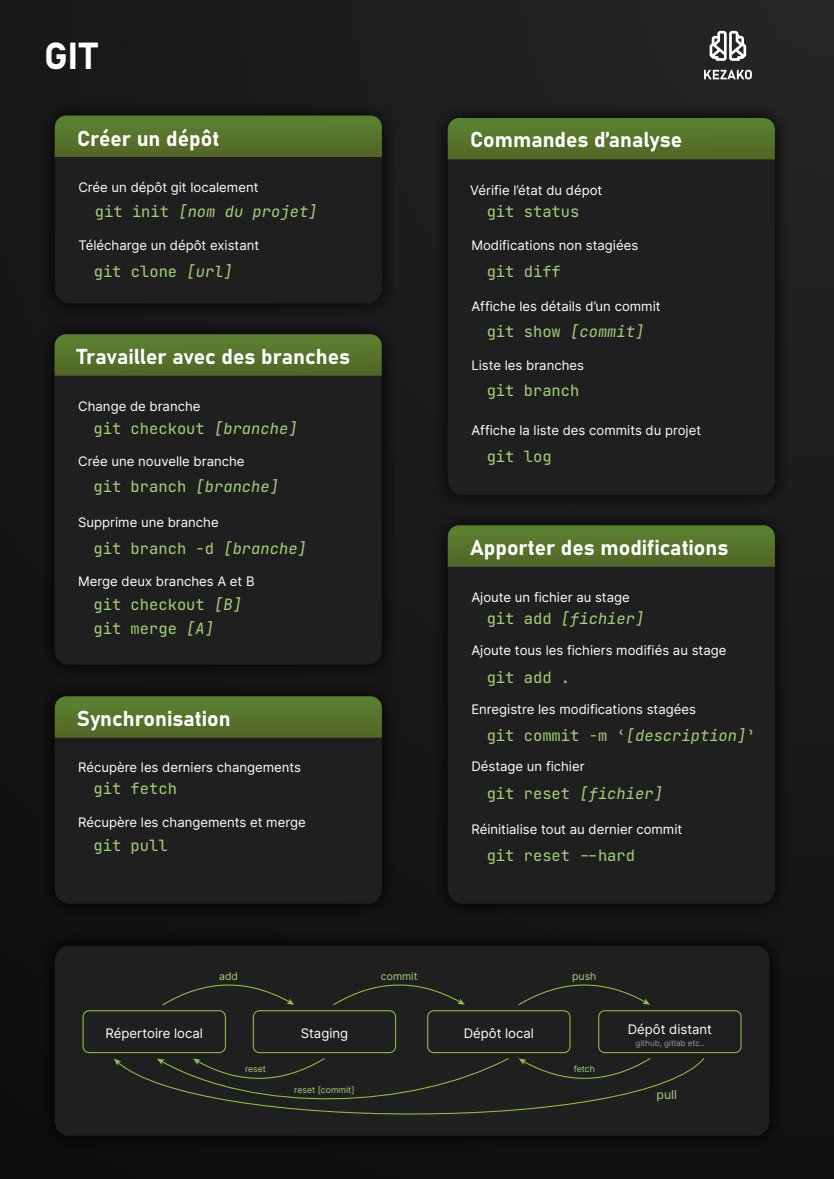
<style>
.page{position:relative;width:834px;height:1179px;background:#fff}
.page>*{position:absolute;margin:0;border:0;box-sizing:border-box;transform-origin:0 0}
.t1{font:37.13px "Bahnschrift";color:#fff}
.t2{font:21.28px "Bahnschrift";color:#fff}
.t3{font:15.43px/24px "Jet Brains Mono Nerd Font Complete";color:#a6d179}
.t4{font:italic 15.43px "Jet Brains Mono Nerd Font Complete";color:#a6d179}
.t5{font:13.16px "Inter";color:#fff}
.t6{font:12.25px "Inter";color:#a6d179}
.t7{font:10.5px "Inter";color:#a6d179}
.t8{font:8.75px "Inter";color:#a6d179}
.t9{font:8.05px "Inter";color:#999}
.s1{font-style:normal}
.s2{font-style:italic}
</style>
<div class="page">
<div style="left:0;top:0;width:833px;height:1179px;background:#171717"></div>
<div style="left:55px;top:116px;width:327px;height:187px;background:#1f1f1f;border-radius:15px"></div>
<svg style="left:55px;top:115px;width:327px;height:42px;background:#54722a"></svg>
<svg style="left:709px;top:31px;width:37px;height:30px"></svg>
<svg style="left:704px;top:70px;width:47px;height:9px"></svg>
<div style="left:447px;top:118px;width:327px;height:377px;background:#1f1f1f;border-radius:15px"></div>
<div style="left:48px;top:332px;width:337px;height:339px;background:#0e0e0e"></div>
<div style="left:55px;top:335px;width:326px;height:330px;background:#1f1f1f;border-radius:15px"></div>
<svg style="left:55px;top:334px;width:326px;height:42px;background:#55722b"></svg>
<img style="left:443px;top:524px;width:336px;height:386px">
<div style="left:447px;top:526px;width:327px;height:377px;background:#1f1f1f;border-radius:15px"></div>
<svg style="left:447px;top:525px;width:327px;height:42px;background:#54712a"></svg>
<div style="left:46px;top:691px;width:342px;height:222px;background:#0d0d0d"></div>
<div style="left:55px;top:697px;width:327px;height:206px;background:#1f1f1f;border-radius:15px"></div>
<div style="left:55px;top:946px;width:714px;height:189px;background:#1f1f1f;border-radius:14px"></div>
<svg style="left:55px;top:696px;width:327px;height:41px;background:#55732b"></svg>
<svg style="left:447px;top:118px;width:327px;height:41px;background:#55732b"></svg>
<div style="left:83px;top:1010px;width:143px;height:43px;border:1px solid #8cc63f;border-radius:6px"></div>
<div style="left:253px;top:1010px;width:143px;height:43px;border:1px solid #8cc63f;border-radius:6px"></div>
<div style="left:427px;top:1010px;width:143px;height:43px;border:1px solid #8cc63f;border-radius:6px"></div>
<div style="left:598px;top:1010px;width:143px;height:43px;border:1px solid #8cc63f;border-radius:6px"></div>
<svg style="left:162px;top:984px;width:132px;height:22px"></svg>
<svg style="left:333px;top:984px;width:132px;height:22px"></svg>
<svg style="left:518px;top:984px;width:132px;height:22px"></svg>
<svg style="left:117px;top:1058px;width:588px;height:57px"></svg>
<svg style="left:114px;top:1058px;width:7px;height:7px"></svg>
<h1 class="t1" style="left:44px;top:28px;width:55px">GIT</h1>
<h2 class="t2" style="left:77px;top:122px;width:144px">Créer un dépôt</h2>
<p class="t5" style="left:78px;top:177px;width:181px">Crée un dépôt git localement</p>
<p class="t4" style="left:95px;top:200px;width:224px"><span class="s1">git init</span> [nom du projet]</p>
<p class="t5" style="left:78px;top:235px;width:182px">Télécharge un dépôt existant</p>
<p class="t3" style="left:94px;top:259px;width:141px">git clone <span class="s2">[url]</span></p>
<h2 class="t2" style="left:77px;top:340px;width:275px">Travailler avec des branches</h2>
<p class="t5" style="left:78px;top:396px;width:124px">Change de branche</p>
<p class="t3" style="left:93px;top:416px;width:205px">git checkout <span class="s2">[branche]</span></p>
<p class="t5" style="left:78px;top:452px;width:168px">Crée une nouvelle branche</p>
<p class="t3" style="left:93px;top:474px;width:187px">git branch <span class="s2">[branche]</span></p>
<p class="t5" style="left:78px;top:512px;width:142px">Supprime une branche</p>
<p class="t3" style="left:93px;top:537px;width:215px">git branch -d <span class="s2">[branche]</span></p>
<p class="t5" style="left:78px;top:571px;width:178px">Merge deux branches A et B</p>
<p class="t3" style="left:93px;top:593px;width:150px">git checkout <span class="s2">[B] </span>git merge <span class="s2">[A]</span></p>
<h2 class="t2" style="left:77px;top:702px;width:155px">Synchronisation</h2>
<p class="t5" style="left:78px;top:758px;width:224px">Récupère les derniers changements</p>
<p class="t3" style="left:93px;top:776px;width:85px">git fetch</p>
<p class="t5" style="left:78px;top:812px;width:229px">Récupère les changements et merge</p>
<p class="t3" style="left:93px;top:833px;width:76px">git pull</p>
<h2 class="t2" style="left:470px;top:124px;width:214px">Commandes d’analyse</h2>
<p class="t5" style="left:470px;top:181px;width:134px">Vérifie l’état du dépot</p>
<p class="t3" style="left:486px;top:200px;width:94px">git status</p>
<p class="t5" style="left:471px;top:235px;width:168px">Modifications non stagiées</p>
<p class="t3" style="left:486px;top:259px;width:76px">git diff</p>
<p class="t5" style="left:471px;top:296px;width:191px">Affiche les détails d’un commit</p>
<p class="t4" style="left:486px;top:320px;width:159px"><span class="s1">git show</span> [commit]</p>
<p class="t5" style="left:471px;top:355px;width:114px">Liste les branches</p>
<p class="t3" style="left:486px;top:378px;width:94px">git branch</p>
<p class="t5" style="left:471px;top:421px;width:231px">Affiche la liste des commits du projet</p>
<p class="t3" style="left:486px;top:444px;width:66px">git log</p>
<h2 class="t2" style="left:470px;top:531px;width:260px">Apporter des modifications</h2>
<p class="t5" style="left:471px;top:587px;width:160px">Ajoute un fichier au stage</p>
<p class="t4" style="left:486px;top:607px;width:159px"><span class="s1">git add</span> [fichier]</p>
<p class="t5" style="left:471px;top:640px;width:256px">Ajoute tous les fichiers modifiés au stage</p>
<p class="t3" style="left:486px;top:665px;width:85px">git add .</p>
<p class="t5" style="left:471px;top:699px;width:226px">Enregistre les modifications stagées</p>
<p class="t3" style="left:486px;top:723px;width:270px">git commit -m ‘<span class="s2">[description]</span>’</p>
<p class="t5" style="left:471px;top:757px;width:115px">Déstage un fichier</p>
<p class="t4" style="left:486px;top:781px;width:178px"><span class="s1">git reset</span> [fichier]</p>
<p class="t5" style="left:471px;top:820px;width:212px">Réinitialise tout au dernier commit</p>
<p class="t3" style="left:486px;top:844px;width:150px">git reset ^-hard</p>
<p class="t7" style="left:219px;top:968px;width:20px">add</p>
<p class="t7" style="left:381px;top:968px;width:38px">commit</p>
<p class="t7" style="left:572px;top:968px;width:26px">push</p>
<p class="t5" style="left:105px;top:1023px;width:99px">Répertoire local</p>
<p class="t8" style="left:245px;top:1062px;width:23px">reset</p>
<p class="t5" style="left:301px;top:1023px;width:49px">Staging</p>
<p class="t5" style="left:463px;top:1023px;width:72px">Dépôt local</p>
<p class="t5" style="left:627px;top:1020px;width:86px">Dépôt distant</p>
<p class="t9" style="left:635px;top:1037px;width:70px">github, gitlab etc..</p>
<p class="t8" style="left:294px;top:1083px;width:62px">reset [commit]</p>
<p class="t8" style="left:573px;top:1062px;width:23px">fetch</p>
<p class="t6" style="left:656px;top:1085px;width:22px">pull</p>
</div>
